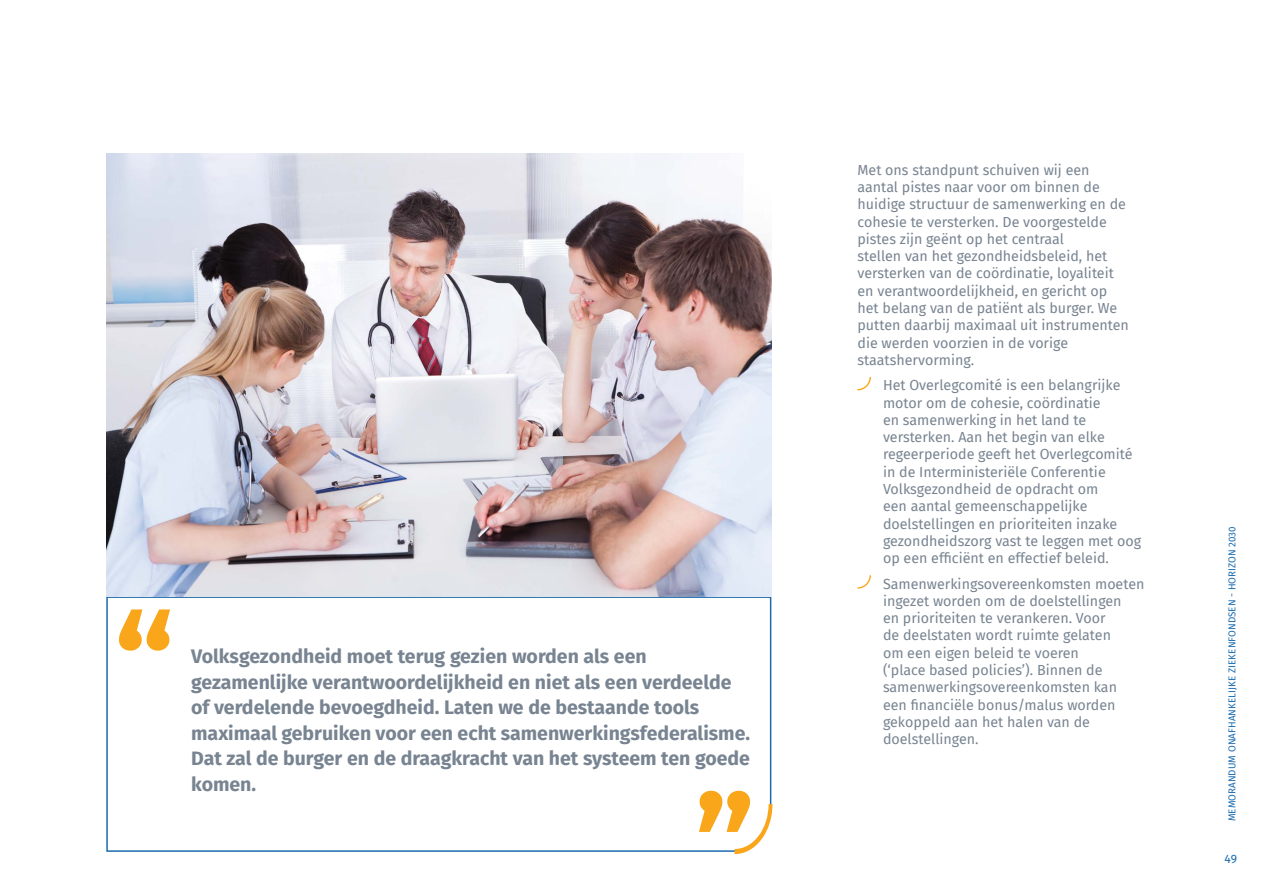
<style>
.page{position:relative;width:1263px;height:893px;background:#fff}
.page>*{position:absolute;margin:0;border:0;box-sizing:border-box;transform-origin:0 0}
.t1{font:700 19.5px/25.5px "Fira Sans";color:#788491}
.t2{font:14.25px/17.2px "Fira Sans";color:#788491}
.t3{font:12px "Fira Sans";color:#196bb0}
.t4{font:9.75px "Fira Sans";letter-spacing:.01em;color:#196bb0}
</style>
<div class="page">
<svg style="left:857px;top:377px;width:14px;height:13px"></svg>
<svg style="left:857px;top:575px;width:14px;height:14px"></svg>
<svg style="left:106px;top:596px;width:666px;height:256px"></svg>
<img style="left:106px;top:153px;width:665px;height:443px">
<svg style="left:699px;top:791px;width:73px;height:63px"></svg>
<p class="t1" style="left:191px;top:642px;width:560px">Volksgezondheid moet terug gezien worden als een gezamenlijke verantwoordelijkheid en niet als een verdeelde of verdelende bevoegdheid. Laten we de bestaande tools maximaal gebruiken voor een echt samenwerkingsfederalisme.<br>Dat zal de burger en de draagkracht van het systeem ten goede komen.</p>
<p class="t2" style="left:857px;top:161px;width:273px">Met ons standpunt schuiven wij een aantal pistes naar voor om binnen de huidige structuur de samenwerking en de cohesie te versterken. De voorgestelde pistes zijn geënt op het centraal<br>stellen van het gezondheidsbeleid, het versterken van de coördinatie, loyaliteit en verantwoordelijkheid, en gericht op het belang van de patiënt als burger. We putten daarbij maximaal uit instrumenten die werden voorzien in de vorige staatshervorming.</p>
<p class="t2" style="left:883px;top:376px;width:260px">Het Overlegcomité is een belangrijke motor om de cohesie, coördinatie<br>en samenwerking in het land te versterken. Aan het begin van elke regeerperiode geeft het Overlegcomité in de Interministeriële Conferentie Volksgezondheid de opdracht om<br>een aantal gemeenschappelijke doelstellingen en prioriteiten inzake gezondheidszorg vast te leggen met oog op een efficiënt en effectief beleid.</p>
<p class="t2" style="left:883px;top:575px;width:263px">Samenwerkingsovereenkomsten moeten ingezet worden om de doelstellingen<br>en prioriteiten te verankeren. Voor<br>de deelstaten wordt ruimte gelaten<br>om een eigen beleid te voeren<br>(‘place based policies’). Binnen de samenwerkingsovereenkomsten kan een financiële bonus/malus worden gekoppeld aan het halen van de doelstellingen.</p>
<p class="t4" style="left:1225px;top:821px;width:297px;rotate:-90deg">MEMORANDUM ONAFHANKELIJKE ZIEKENFONDSEN - HORIZON 2030</p>
<p class="t3" style="left:1224px;top:850px;width:14px">49</p>
</div>
